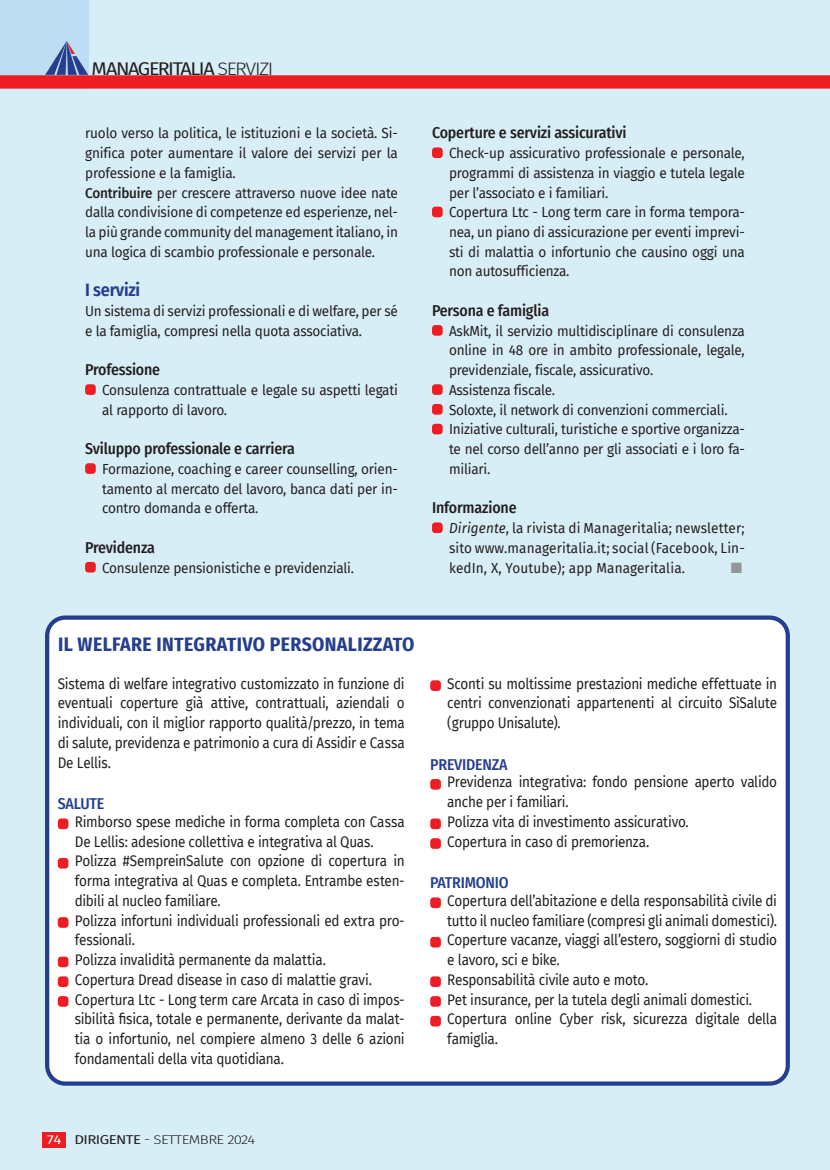
<style>
.page{position:relative;width:830px;height:1170px;background:#fff}
.page>*{position:absolute;margin:0;border:0;box-sizing:border-box;transform-origin:0 0}
.t1{font:700 19.5px "Fira Sans Condensed";letter-spacing:.02em;color:#253f8e}
.t2{font:18px "Fira Sans";letter-spacing:-.07em;color:#231f20;scale:1.1 1}
.t3{font:600 18px "Fira Sans Condensed";letter-spacing:-.015em;color:#253f8e}
.t4{font:500 15.75px "Fira Sans Condensed";letter-spacing:-.01em;color:#231f20}
.t5{font:500 15.75px "Fira Sans Condensed";letter-spacing:-.015em;color:#253f8e}
.t6{font:15px/19.8px "Fira Sans";letter-spacing:-.02em;color:#231f20;scale:.9 1}
.t7{font:14.25px/19.6px "Fira Sans";letter-spacing:-.015em;color:#231f20;scale:.95 1}
.t8{font:300 12.6px "Fira Sans";letter-spacing:-.04em;color:#231f20;scale:1.2 1}
.s1{font-weight:300}
.s2{font-weight:500}
.s3{font-style:italic}
.s4{font-weight:400;color:#fff}
.s5{font-weight:400}
</style>
<div class="page">
<div style="left:0;top:0;width:829px;height:1169px;background:#d8eef7"></div>
<div style="left:0;top:0;width:88px;height:88px;background:#bdddf3"></div>
<div style="left:0;top:75px;width:829px;height:14px;background:#ee1d23"></div>
<svg style="left:45px;top:41px;width:43px;height:34px"></svg>
<div style="left:43px;top:1131px;width:23px;height:16px;background:#ee1d23"></div>
<div style="left:47px;top:617px;width:740px;height:466px;background:#fff;border-radius:18px"></div>
<div style="left:45px;top:615px;width:744px;height:470px;border:4px solid #253f8e;border-radius:18px"></div>
<div style="left:85px;top:384px;width:11px;height:11px;background:#ee1d23;border-radius:3px"></div>
<div style="left:85px;top:463px;width:11px;height:11px;background:#ee1d23;border-radius:3px"></div>
<div style="left:85px;top:562px;width:11px;height:10px;background:#ee1d23;border-radius:3px"></div>
<div style="left:432px;top:147px;width:10px;height:11px;background:#ee1d23;border-radius:3px"></div>
<div style="left:432px;top:207px;width:10px;height:10px;background:#ee1d23;border-radius:3px"></div>
<div style="left:432px;top:325px;width:10px;height:10px;background:#ee1d23;border-radius:3px"></div>
<div style="left:432px;top:384px;width:10px;height:11px;background:#ee1d23;border-radius:3px"></div>
<div style="left:432px;top:404px;width:10px;height:10px;background:#ee1d23;border-radius:3px"></div>
<div style="left:432px;top:423px;width:10px;height:11px;background:#ee1d23;border-radius:3px"></div>
<div style="left:432px;top:522px;width:10px;height:11px;background:#ee1d23;border-radius:3px"></div>
<div style="left:58px;top:818px;width:10px;height:11px;background:#ee1d23;border-radius:3px"></div>
<div style="left:58px;top:857px;width:10px;height:11px;background:#ee1d23;border-radius:3px"></div>
<div style="left:58px;top:917px;width:10px;height:10px;background:#ee1d23;border-radius:3px"></div>
<div style="left:58px;top:956px;width:10px;height:11px;background:#ee1d23;border-radius:3px"></div>
<div style="left:58px;top:976px;width:10px;height:10px;background:#ee1d23;border-radius:3px"></div>
<div style="left:58px;top:996px;width:10px;height:10px;background:#ee1d23;border-radius:3px"></div>
<div style="left:430px;top:680px;width:10px;height:11px;background:#ee1d23;border-radius:3px"></div>
<div style="left:430px;top:779px;width:10px;height:10px;background:#ee1d23;border-radius:3px"></div>
<div style="left:430px;top:818px;width:10px;height:11px;background:#ee1d23;border-radius:3px"></div>
<div style="left:430px;top:838px;width:10px;height:10px;background:#ee1d23;border-radius:3px"></div>
<div style="left:430px;top:897px;width:10px;height:11px;background:#ee1d23;border-radius:3px"></div>
<div style="left:430px;top:936px;width:10px;height:11px;background:#ee1d23;border-radius:3px"></div>
<div style="left:430px;top:976px;width:10px;height:10px;background:#ee1d23;border-radius:3px"></div>
<div style="left:430px;top:996px;width:10px;height:10px;background:#ee1d23;border-radius:3px"></div>
<div style="left:430px;top:1015px;width:10px;height:11px;background:#ee1d23;border-radius:3px"></div>
<p class="t2" style="left:91px;top:55px;width:167px">MANAGERITALIA <span class="s1">SERVIZI</span></p>
<p class="t7" style="left:85px;top:123px;width:331px">ruolo verso la politica, le istituzioni e la società. Si&shy;gnifica poter aumentare il valore dei servizi per la professione e la famiglia.<br><span class="s2">Contribuire</span> per crescere attraverso nuove idee nate dalla condivisione di competenze ed esperienze, nel&shy;la più grande community del management italiano, in una logica di scambio professionale e personale.</p>
<p class="t3" style="left:85px;top:275px;width:57px">I servizi</p>
<p class="t7" style="left:85px;top:301px;width:330px">Un sistema di servizi professionali e di welfare, per sé e la famiglia, compresi nella quota associativa.</p>
<p class="t4" style="left:85px;top:357px;width:76px">Professione</p>
<p class="t7" style="left:102px;top:379px;width:313px">Consulenza contrattuale e legale su aspetti legati al rapporto di lavoro.</p>
<p class="t4" style="left:85px;top:436px;width:211px">Sviluppo professionale e carriera</p>
<p class="t7" style="left:102px;top:458px;width:313px;text-align:justify">Formazione, coaching e career counselling, orien&shy;tamento al mercato del lavoro, banca dati per in&shy;contro domanda e offerta.</p>
<p class="t4" style="left:85px;top:534px;width:71px">Previdenza</p>
<p class="t7" style="left:102px;top:557px;width:266px">Consulenze pensionistiche e previdenziali.</p>
<p class="t4" style="left:432px;top:120px;width:196px">Coperture e servizi assicurativi</p>
<p class="t7" style="left:449px;top:143px;width:313px">Check-up assicurativo professionale e personale, programmi di assistenza in viaggio e tutela legale per l’associato e i familiari.<br>Copertura Ltc - Long term care in forma tempora&shy;nea, un piano di assicurazione per eventi imprevi&shy;sti di malattia o infortunio che causino oggi una non autosufficienza.</p>
<p class="t4" style="left:432px;top:298px;width:119px">Persona e famiglia</p>
<p class="t7" style="left:449px;top:320px;width:313px">AskMit, il servizio multidisciplinare di consulenza online in 48 ore in ambito professionale, legale, previdenziale, fiscale, assicurativo.<br>Assistenza fiscale.<br>Soloxte, il network di convenzioni commerciali.<br>Iniziative culturali, turistiche e sportive organizza&shy;te nel corso dell’anno per gli associati e i loro fa&shy;miliari.</p>
<p class="t4" style="left:432px;top:495px;width:86px">Informazione</p>
<p class="t7" style="left:449px;top:517px;width:313px;text-align:justify"><span class="s3">Dirigente</span>, la rivista di Manageritalia; newsletter; sito www.manageritalia.it; social (Facebook, Lin&shy;kedIn, X, Youtube); app Manageritalia.</p>
<h1 class="t1" style="left:58px;top:627px;width:357px">IL WELFARE INTEGRATIVO PERSONALIZZATO</h1>
<p class="t6" style="left:58px;top:673px;width:387px;text-align:justify">Sistema di welfare integrativo customizzato in funzione di eventuali coperture già attive, contrattuali, aziendali o individuali, con il miglior rapporto qualità/prezzo, in tema di salute, previdenza e patrimonio a cura di Assidir e Cassa De Lellis.</p>
<p class="t5" style="left:58px;top:791px;width:48px">SALUTE</p>
<p class="t6" style="left:75px;top:811px;width:368px">Rimborso spese mediche in forma completa con Cassa De Lellis: adesione collettiva e integrativa al Quas.<br>Polizza #SempreinSalute con opzione di copertura in forma integrativa al Quas e completa. Entrambe esten&shy;dibili al nucleo familiare.<br>Polizza infortuni individuali professionali ed extra pro&shy;fessionali.<br>Polizza invalidità permanente da malattia.<br>Copertura Dread disease in caso di malattie gravi.<br>Copertura Ltc - Long term care Arcata in caso di impos&shy;sibilità fisica, totale e permanente, derivante da malat&shy;tia o infortunio, nel compiere almeno 3 delle 6 azioni fondamentali della vita quotidiana.</p>
<p class="t6" style="left:447px;top:673px;width:368px;text-align:justify">Sconti su moltissime prestazioni mediche effettuate in centri convenzionati appartenenti al circuito SìSalute (gruppo Unisalute).</p>
<p class="t5" style="left:430px;top:751px;width:79px">PREVIDENZA</p>
<p class="t6" style="left:447px;top:771px;width:368px">Previdenza integrativa: fondo pensione aperto valido anche per i familiari.<br>Polizza vita di investimento assicurativo.<br>Copertura in caso di premorienza.</p>
<p class="t5" style="left:430px;top:870px;width:80px">PATRIMONIO</p>
<p class="t6" style="left:447px;top:890px;width:368px">Copertura dell’abitazione e della responsabilità civile di tutto il nucleo familiare (compresi gli animali domestici).<br>Coperture vacanze, viaggi all’estero, soggiorni di studio e lavoro, sci e bike.<br>Responsabilità civile auto e moto.<br>Pet insurance, per la tutela degli animali domestici.<br>Copertura online Cyber risk, sicurezza digitale della famiglia.</p>
<p class="t8" style="left:47px;top:1130px;width:175px"><span class="s4">74</span> <span class="s5">DIRIGENTE</span> - SETTEMBRE 2024</p>
</div>
